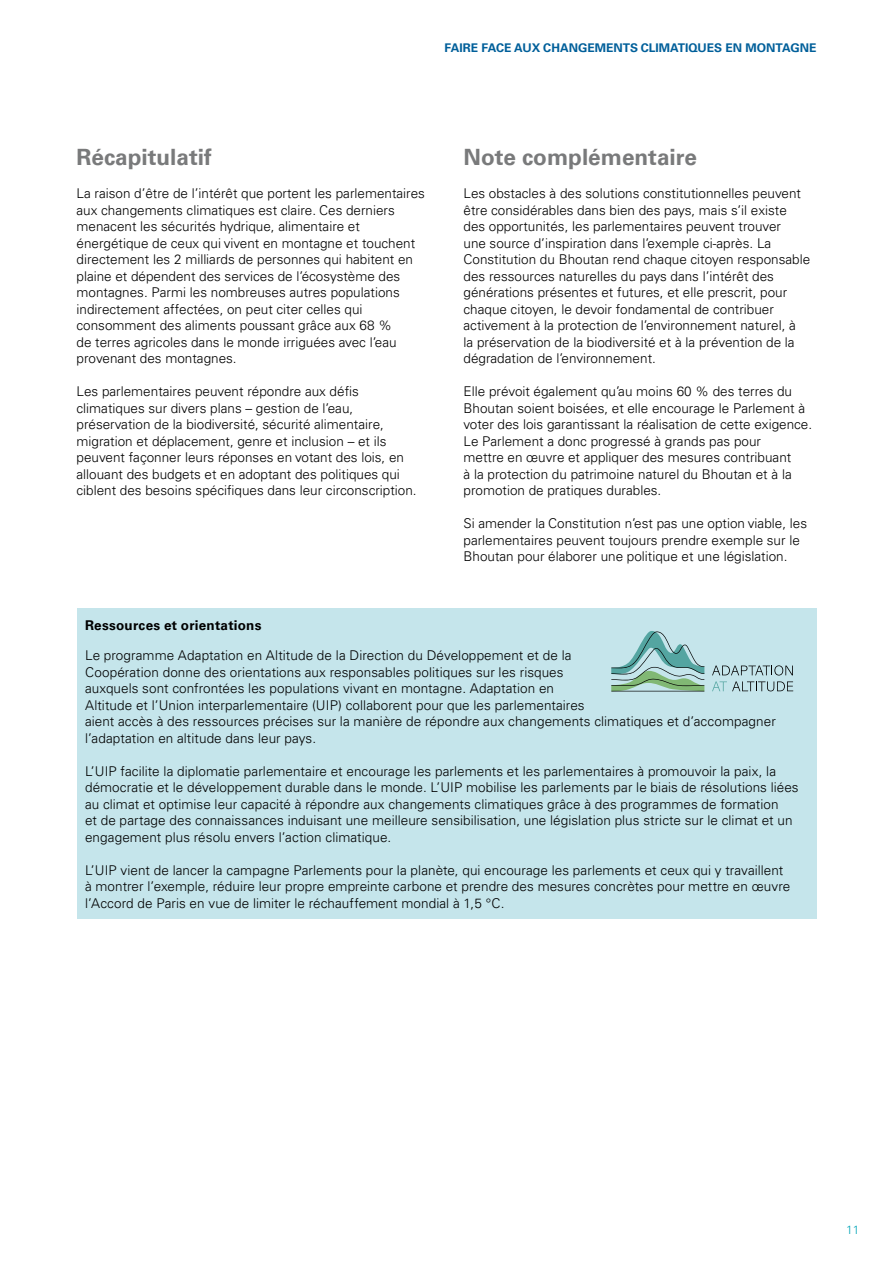
<style>
.page{position:relative;width:893px;height:1263px;background:#fff}
.page>*{position:absolute;margin:0;border:0;box-sizing:border-box;transform-origin:0 0}
.t1{font:700 22.5px "Univers";color:#797a7b}
.t2{font:300 13.5px/16.5px "Univers";color:#000}
.t3{font:700 13.5px "Univers";letter-spacing:.02em;color:#000}
.t4{font:700 12px "Univers";color:#005f9a}
.t5{font:300 12px "Univers";color:#00a4b7}
</style>
<div class="page">
<div style="left:77px;top:609px;width:739px;height:29px;background:#c5e5eb"></div>
<div style="left:77px;top:625px;width:739px;height:30px;background:#c5e5eb"></div>
<div style="left:77px;top:642px;width:739px;height:29px;background:#c5e5eb"></div>
<div style="left:77px;top:658px;width:739px;height:30px;background:#c5e5eb"></div>
<div style="left:77px;top:675px;width:739px;height:29px;background:#c5e5eb"></div>
<div style="left:77px;top:691px;width:739px;height:30px;background:#c5e5eb"></div>
<div style="left:77px;top:708px;width:739px;height:46px;background:#c5e5eb"></div>
<div style="left:77px;top:741px;width:739px;height:29px;background:#c5e5eb"></div>
<div style="left:77px;top:757px;width:739px;height:96px;background:#c5e5eb"></div>
<div style="left:77px;top:840px;width:739px;height:29px;background:#c5e5eb"></div>
<div style="left:77px;top:856px;width:739px;height:63px;background:#c5e5eb"></div>
<svg style="left:611px;top:631px;width:93px;height:61px"></svg>
<svg style="left:712px;top:665px;width:81px;height:10px"></svg>
<svg style="left:712px;top:681px;width:81px;height:10px"></svg>
<p class="t4" style="left:444px;top:40px;width:374px">FAIRE FACE AUX CHANGEMENTS CLIMATIQUES EN MONTAGNE</p>
<h1 class="t1" style="left:77px;top:144px;width:137px">Récapitulatif</h1>
<p class="t2" style="left:77px;top:185px;width:350px">La raison d’être de l’intérêt que portent les parlementaires aux changements climatiques est claire. Ces derniers menacent les sécurités hydrique, alimentaire et énergétique de ceux qui vivent en montagne et touchent directement les 2 milliards de personnes qui habitent en plaine et dépendent des services de l’écosystème des montagnes. Parmi les nombreuses autres populations indirectement affectées, on peut citer celles qui consomment des aliments poussant grâce aux 68 %<br>de terres agricoles dans le monde irriguées avec l’eau provenant des montagnes.</p>
<p class="t2" style="left:77px;top:383px;width:342px">Les parlementaires peuvent répondre aux défis climatiques sur divers plans – gestion de l’eau, préservation de la biodiversité, sécurité alimentaire, migration et déplacement, genre et inclusion – et ils peuvent façonner leurs réponses en votant des lois, en allouant des budgets et en adoptant des politiques qui ciblent des besoins spécifiques dans leur circonscription.</p>
<h1 class="t1" style="left:463px;top:144px;width:235px">Note complémentaire</h1>
<p class="t2" style="left:463px;top:185px;width:348px">Les obstacles à des solutions constitutionnelles peuvent être considérables dans bien des pays, mais s’il existe des opportunités, les parlementaires peuvent trouver<br>une source d’inspiration dans l’exemple ci-après. La Constitution du Bhoutan rend chaque citoyen responsable des ressources naturelles du pays dans l’intérêt des générations présentes et futures, et elle prescrit, pour chaque citoyen, le devoir fondamental de contribuer activement à la protection de l’environnement naturel, à<br>la préservation de la biodiversité et à la prévention de la dégradation de l’environnement.</p>
<p class="t2" style="left:463px;top:383px;width:350px">Elle prévoit également qu’au moins 60 % des terres du Bhoutan soient boisées, et elle encourage le Parlement à voter des lois garantissant la réalisation de cette exigence.<br>Le Parlement a donc progressé à grands pas pour<br>mettre en œuvre et appliquer des mesures contribuant<br>à la protection du patrimoine naturel du Bhoutan et à la promotion de pratiques durables.</p>
<p class="t2" style="left:463px;top:515px;width:345px">Si amender la Constitution n’est pas une option viable, les parlementaires peuvent toujours prendre exemple sur le<br>Bhoutan pour élaborer une politique et une législation.</p>
<p class="t3" style="left:85px;top:617px;width:178px">Ressources et orientations</p>
<p class="t2" style="left:85px;top:647px;width:692px">Le programme Adaptation en Altitude de la Direction du Développement et de la<br>Coopération donne des orientations aux responsables politiques sur les risques<br>auxquels sont confrontées les populations vivant en montagne. Adaptation en<br>Altitude et l’Union interparlementaire (UIP) collaborent pour que les parlementaires<br>aient accès à des ressources précises sur la manière de répondre aux changements climatiques et d’accompagner l’adaptation en altitude dans leur pays.</p>
<p class="t2" style="left:85px;top:762px;width:715px">L’UIP facilite la diplomatie parlementaire et encourage les parlements et les parlementaires à promouvoir la paix, la démocratie et le développement durable dans le monde. L’UIP mobilise les parlements par le biais de résolutions liées au climat et optimise leur capacité à répondre aux changements climatiques grâce à des programmes de formation<br>et de partage des connaissances induisant une meilleure sensibilisation, une législation plus stricte sur le climat et un engagement plus résolu envers l’action climatique.</p>
<p class="t2" style="left:85px;top:861px;width:707px">L’UIP vient de lancer la campagne Parlements pour la planète, qui encourage les parlements et ceux qui y travaillent à montrer l’exemple, réduire leur propre empreinte carbone et prendre des mesures concrètes pour mettre en œuvre l’Accord de Paris en vue de limiter le réchauffement mondial à 1,5 °C.</p>
<p class="t5" style="left:846px;top:1222px;width:15px">11</p>
</div>
